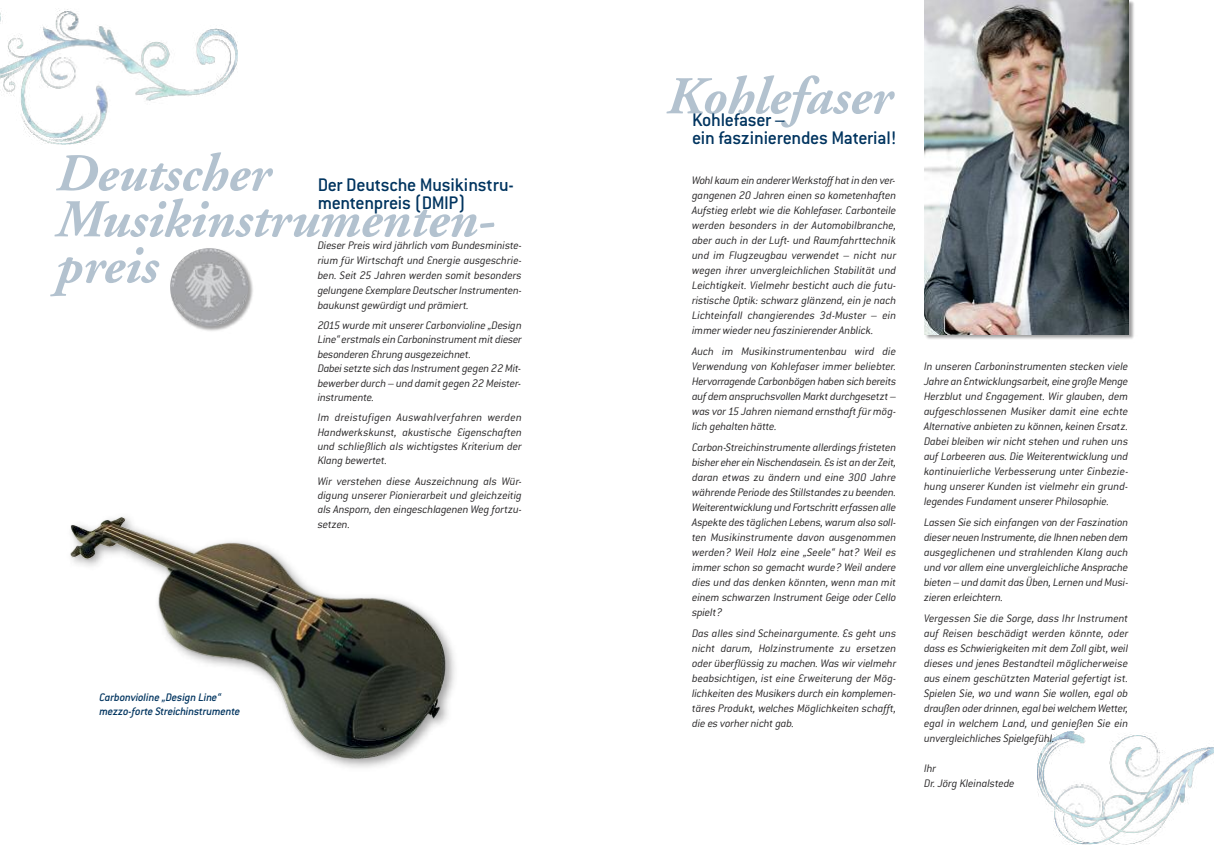
<style>
.page{position:relative;width:1214px;height:854px;background:#fff}
.page>*{position:absolute;margin:0;border:0;box-sizing:border-box;transform-origin:0 0}
.t1{font:53px/46px "Adobe Garamond Bold Italic Os F";color:#b3c2cf}
.t2{font:500 20px/18px "Conduit ITC";letter-spacing:-.015em;color:#00345f}
.t3{font:italic 300 12px/15px "Conduit ITC";letter-spacing:-.01em;color:#272526;text-align:justify}
.t4{font:italic 500 12px/14.4px "Conduit ITC";letter-spacing:-.015em;color:#00345f}
</style>
<div class="page">
<img style="left:924px;top:0;width:210px;height:339px">
<img style="left:924px;top:0;width:204px;height:334px">
<img style="left:1037px;top:731px;width:176px;height:113px">
<img style="left:70px;top:516px;width:385px;height:250px">
<img style="left:0;top:8px;width:238px;height:137px">
<img style="left:170px;top:248px;width:83px;height:83px">
<img style="left:170px;top:248px;width:78px;height:78px;border-radius:50%">
<h1 class="t1" style="left:56px;top:155px;width:437px">Deutscher<br>Musikinstrumenten&shy;preis</h1>
<h2 class="t2" style="left:317px;top:178px;width:198px">Der Deutsche Musikinstru&shy;mentenpreis (DMIP)</h2>
<p class="t3" style="left:317px;top:239px;width:206px">Dieser Preis wird jährlich vom Bundesministe&shy;rium für Wirtschaft und Energie ausgeschrie&shy;ben. Seit 25 Jahren werden somit besonders gelungene Exemplare Deutscher Instrumenten&shy;baukunst gewürdigt und prämiert.</p>
<p class="t3" style="left:317px;top:319px;width:206px;line-height:14.4px;text-align:left">2015 wurde mit unserer Carbonvioline „Design Line“ erstmals ein Carboninstrumentmit dieser besonderen Ehrung ausgezeichnet.<br>Dabei setzte sich das Instrument gegen 22 Mit&shy;bewerber durch – und damit gegen 22 Meister&shy;instrumente.</p>
<p class="t3" style="left:317px;top:411px;width:206px;line-height:14.4px">Im dreistufigen Auswahlverfahren werden Handwerkskunst, akustische Eigenschaften und schließlich als wichtigstes Kriterium der Klang bewertet.</p>
<p class="t3" style="left:317px;top:474px;width:206px;line-height:14.4px">Wir verstehen diese Auszeichnung als Wür&shy;digung unserer Pionierarbeit und gleichzeitig als Ansporn, den eingeschlagenen Weg fortzu&shy;setzen.</p>
<p class="t4" style="left:99px;top:691px;width:142px">Carbonvioline „Design Line“ mezzo-forte Streichinstrumente</p>
<h1 class="t1" style="left:666px;top:78px;width:227px">Kohlefaser</h1>
<h2 class="t2" style="left:692px;top:113px;width:206px">Kohlefaser –<br>ein faszinierendes Material!</h2>
<p class="t3" style="left:692px;top:174px;width:206px">Wohl kaum ein anderer Werkstoff hat in den ver&shy;gangenen 20 Jahren einen so kometenhaften Aufstieg erlebt wie die Kohlefaser. Carbonteile werden besonders in der Automobilbranche, aber auch in der Luft- und Raumfahrttechnik und im Flugzeugbau verwendet – nicht nur wegen ihrer unvergleichlichen Stabilität und Leichtigkeit. Vielmehr besticht auch die futu&shy;ristische Optik: schwarz glänzend, ein je nach Lichteinfall changierendes 3d-Muster – ein immer wieder neu faszinierender Anblick.</p>
<p class="t3" style="left:692px;top:345px;width:206px">Auch im Musikinstrumentenbau wird die Verwendung von Kohlefaser immer beliebter.<br>Hervorragende Carbonbögen haben sich bereits auf demanspruchsvollenMarkt durchgesetzt – was vor 15 Jahren niemand ernsthaft für mög&shy;lich gehalten hätte.</p>
<p class="t3" style="left:692px;top:440px;width:206px">Carbon-Streichinstrumente allerdings fristeten bisher eher ein Nischendasein. Es ist an der Zeit, daran etwas zu ändern und eine 300 Jahre währende Periode des Stillstandes zu beenden.<br>Weiterentwicklung und Fortschritt erfassen alle Aspekte des täglichen Lebens,warumalso soll&shy;ten Musikinstrumente davon ausgenommen werden? Weil Holz eine „Seele“ hat? Weil es immer schon so gemacht wurde? Weil andere dies und das denken könnten, wenn man mit einem schwarzen Instrument Geige oder Cello spielt?</p>
<p class="t3" style="left:692px;top:626px;width:206px">Das alles sind Scheinargumente. Es geht uns nicht darum, Holzinstrumente zu ersetzen oder überflüssig zu machen. Was wir vielmehr beabsichtigen, ist eine Erweiterung der Mög&shy;lichkeiten des Musikers durch ein komplemen&shy;täres Produkt, welches Möglichkeiten schafft, die es vorher nicht gab.</p>
<p class="t3" style="left:923px;top:360px;width:206px">In unseren Carboninstrumenten stecken viele Jahre an Entwicklungsarbeit, eine großeMenge Herzblut und Engagement. Wir glauben, dem aufgeschlossenen Musiker damit eine echte Alternative anbieten zu können, keinen Ersatz.<br>Dabei bleiben wir nicht stehen und ruhen uns auf Lorbeeren aus. Die Weiterentwicklung und kontinuierliche Verbesserung unter Einbezie&shy;hung unserer Kunden ist vielmehr ein grund&shy;legendes Fundament unserer Philosophie.</p>
<p class="t3" style="left:923px;top:515px;width:206px">Lassen Sie sich einfangen von der Faszination dieser neuen Instrumente, die Ihnen neben dem ausgeglichenen und strahlenden Klang auch und vor allem eine unvergleichliche Ansprache bieten – und damit das Üben, Lernen und Musi&shy;zieren erleichtern.</p>
<p class="t3" style="left:923px;top:611px;width:206px">Vergessen Sie die Sorge, dass Ihr Instrument auf Reisen beschädigt werden könnte, oder dass es Schwierigkeiten mit dem Zoll gibt, weil dieses und jenes Bestandteil möglicherweise aus einem geschützten Material gefertigt ist.<br>Spielen Sie, wo und wann Sie wollen, egal ob draußen oder drinnen, egal bei welchem Wetter, egal in welchem Land, und genießen Sie ein unvergleichliches Spielgefühl.</p>
<p class="t3" style="left:923px;top:761px;width:92px">Ihr<br>Dr. Jörg Kleinalstede</p>
</div>
